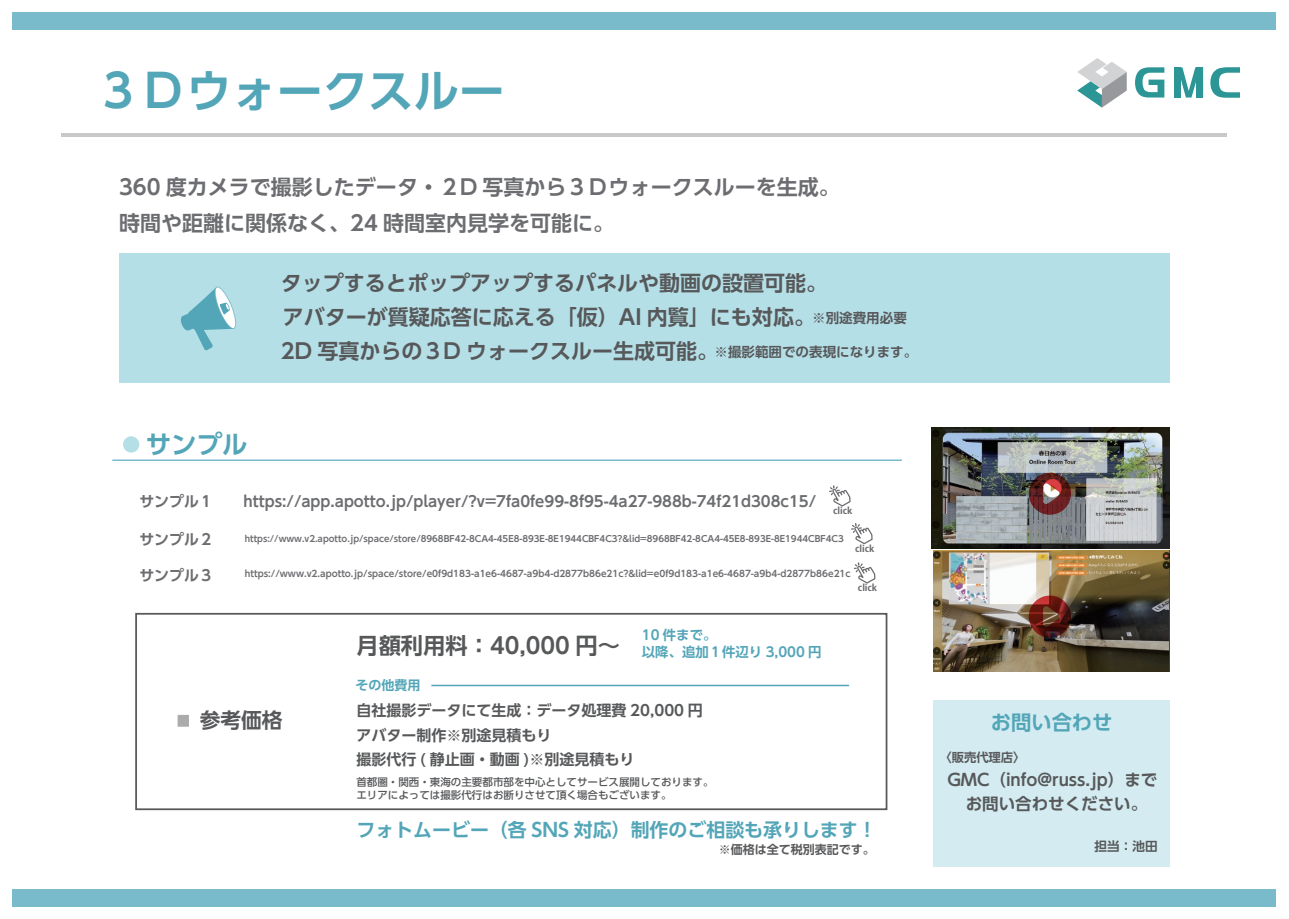
<style>
.page{position:relative;width:1289px;height:919px;background:#fff}
.page>*{position:absolute;margin:0;border:0;box-sizing:border-box;transform-origin:0 0}
.t1{font:700 45.45px "UD Shin Go Pro De";color:#53a5b8}
.t2{font:700 25.5px "UD Shin Go Pro De";color:#53a5b8}
.t3{font:700 21px "UD Shin Go Pro De";color:#57585a}
.t4{font:700 21px "UD Shin Go Pro De";color:#6c6d70}
.t5{font:700 20.7px "UD Shin Go Pro De";color:#57585a}
.t6{font:700 20.25px "UD Shin Go Pro De";color:#53a5b8}
.t7{font:700 18.9px "UD Shin Go Pro De";color:#53a5b8}
.t8{font:700 16.5px/24px "UD Shin Go Pro De";color:#57585a;text-align:center}
.t9{font:700 15px/24.6px "UD Shin Go Pro De";color:#57585a}
.t10{font:700 14.85px "UD Shin Go Pro De";color:#6c6d70}
.t11{font:700 13.5px "UD Shin Go Pro De";color:#57585a}
.t12{font:700 13.35px/16.5px "UD Shin Go Pro De";color:#53a5b8}
.t13{font:700 12.9px "UD Shin Go Pro De";color:#53a5b8}
.t14{font:700 12.6px "UD Shin Go Pro De";color:#57585a}
.t15{font:700 12.3px "UD Shin Go Pro De";color:#57585a}
.t16{font:700 12px "UD Shin Go Pro De";color:#57585a}
.t17{font:500 10.5px/13.5px "UD Shin Go Pro";color:#57585a}
.t18{font:700 9.3px "Koz Go Pr 6 N";letter-spacing:-.005em;color:#6c6d70}
.t19{font:700 9px "UD Shin Go Pro De";color:#6c6d70}
.t20{font:700 8.7px "UD Shin Go Pro De";color:#6c6d70}
.s1{font-size:13.5px}
.s2{font-size:13.65px}
</style>
<div class="page">
<div style="left:933px;top:700px;width:236px;height:166px;background:#d4ecf1"></div>
<div style="left:119px;top:253px;width:1050px;height:130px;background:#b5dfe7"></div>
<svg style="left:1077px;top:58px;width:49px;height:50px"></svg>
<svg style="left:1135px;top:67px;width:29px;height:30px"></svg>
<svg style="left:1181px;top:67px;width:15px;height:31px"></svg>
<svg style="left:1210px;top:67px;width:29px;height:31px"></svg>
<div style="left:1196px;top:67px;width:7px;height:31px;background:#2b9695"></div>
<div style="left:1174px;top:67px;width:7px;height:31px;background:#2b9695"></div>
<div style="left:123px;top:436px;width:16px;height:16px;background:#b5dfe7;border-radius:50%"></div>
<div style="left:13px;top:888px;width:1263px;height:18px;background:#79bbca"></div>
<div style="left:13px;top:13px;width:1263px;height:17px;background:#79bbca"></div>
<hr style="left:62px;top:133px;width:1164px;height:3px;background:#c7c9cb">
<svg style="left:829px;top:485px;width:47px;height:99px"></svg>
<div style="left:135px;top:613px;width:752px;height:197px;border:2px solid #57585a"></div>
<hr style="left:112px;top:459px;width:789px;height:2px;background:#79bbca">
<svg style="left:180px;top:286px;width:56px;height:64px"></svg>
<img style="left:933px;top:550px;width:236px;height:121px">
<svg style="left:1028px;top:595px;width:42px;height:42px;background:#733b2f"></svg>
<img style="left:931px;top:428px;width:238px;height:120px">
<svg style="left:1028px;top:472px;width:42px;height:42px;background:#77484a"></svg>
<hr style="left:431px;top:684px;width:418px;height:2px;background:#53a5b8">
<h1 class="t1" style="left:95px;top:53px;width:410px">３Ｄウォークスルー</h1>
<h3 class="t4" style="left:119px;top:170px;width:722px">360 度カメラで撮影したデータ・２D 写真から３Ｄウォークスルーを生成。</h3>
<h3 class="t4" style="left:119px;top:206px;width:496px">時間や距離に関係なく、24 時間室内見学を可能に。</h3>
<h3 class="t3" style="left:281px;top:266px;width:547px">タップするとポップアップするパネルや動画の設置可能。</h3>
<h3 class="t3" style="left:283px;top:300px;width:533px">アバターが質疑応答に応える「仮）AI 内覧」にも対応。</h3>
<h3 class="t11" style="left:812px;top:307px;width:96px">※別途費用必要</h3>
<h2 class="t2" style="left:146px;top:423px;width:103px">サンプル</h2>
<h3 class="t3" style="left:281px;top:334px;width:637px">2D 写真からの３D ウォークスルー生成可能。<span class="s1">※撮影範囲での表現になります。</span></h3>
<h3 class="t10" style="left:139px;top:489px;width:678px">サンプル１　　https://app.apotto.jp/player/?v=7fa0fe99-8f95-4a27-988b-74f21d308c15/</h3>
<p class="t18" style="left:833px;top:505px;width:21px">click</p>
<h3 class="t10" style="left:139px;top:527px;width:76px">サンプル２</h3>
<p class="t20" style="left:245px;top:531px;width:600px">https://www.v2.apotto.jp/space/store/8968BF42-8CA4-45E8-893E-8E1944CBF4C3?&amp;lid=8968BF42-8CA4-45E8-893E-8E1944CBF4C3</p>
<h3 class="t10" style="left:139px;top:563px;width:76px">サンプル３</h3>
<p class="t19" style="left:245px;top:566px;width:607px">https://www.v2.apotto.jp/space/store/e0f9d183-a1e6-4687-a9b4-d2877b86e21c?&amp;lid=e0f9d183-a1e6-4687-a9b4-d2877b86e21c</p>
<p class="t18" style="left:855px;top:543px;width:21px">click</p>
<p class="t18" style="left:858px;top:582px;width:21px">click</p>
<h3 class="t12" style="left:356px;top:626px;width:466px;text-indent:285px">10 件まで。<br><sup>月額利用料：40,000</sup> <sup>円～</sup> 以降、追加１件辺り 3,000 円</h3>
<h3 class="t5" style="left:176px;top:703px;width:108px"><span class="s2">■</span> 参考価格</h3>
<h3 class="t13" style="left:355px;top:675px;width:66px">その他費用</h3>
<h3 class="t9" style="left:356px;top:697px;width:348px">自社撮影データにて生成：データ処理費 20,000 円アバター制作※別途見積もり<br>撮影代行 ( 静止画・動画 )※別途見積もり</h3>
<p class="t17" style="left:356px;top:774px;width:359px">首都圏・関西・東海の主要都市部を中心としてサービス展開しております。エリアによっては撮影代行はお断りさせて頂く場合もございます。</p>
<h3 class="t7" style="left:356px;top:814px;width:522px">フォトムービー（各 SNS 対応）制作のご相談も承りします！</h3>
<h3 class="t16" style="left:718px;top:839px;width:157px">※価格は全て税別表記です。</h3>
<h3 class="t6" style="left:990px;top:705px;width:123px">お問い合わせ</h3>
<h3 class="t15" style="left:939px;top:747px;width:87px">〈販売代理店〉</h3>
<h3 class="t8" style="left:947px;top:767px;width:211px">GMC（info@russ.jp）までお問い合わせください。</h3>
<h3 class="t14" style="left:1094px;top:836px;width:65px">担当：池田</h3>
</div>
